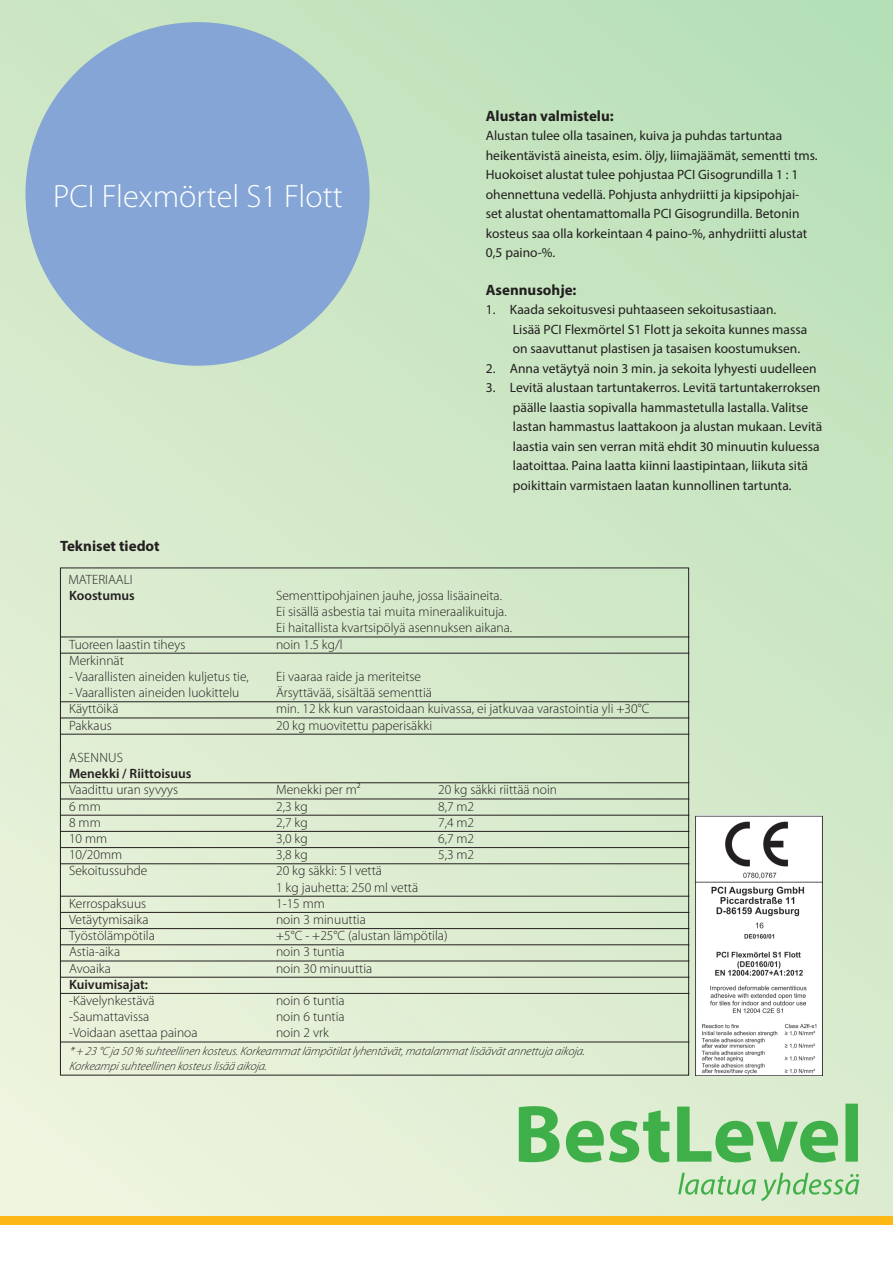
<style>
.page{position:relative;width:893px;height:1263px;background:#fff}
.page>*{position:absolute;margin:0;border:0;box-sizing:border-box;transform-origin:0 0}
.t1{font:300 32.4px "Myriad Pro";color:#fff}
.t2{font:700 15px "Myriad Pro";color:#231f20}
.t3{font:13.5px/19.5px "Myriad Pro";color:#231f20}
.t4{font:300 13.5px/16.2px "Myriad Pro";color:#231f20}
.t5{font:600 13.5px "Myriad Pro";color:#231f20}
.t6{font:300 13.5px "Myriad Pro";letter-spacing:.02em;color:#231f20}
.t7{font:italic 300 12px/15px "Myriad Pro";color:#231f20}
</style>
<div class="page">
<div style="left:0;top:0;width:893px;height:1221px;background:linear-gradient(to bottom,#bde1bb,#e7eed6)"></div>
<div style="left:0;top:1217px;width:893px;height:8px;background:#fcb814"></div>
<div style="left:26px;top:22px;width:344px;height:344px;background:#84a5d5;border-radius:50%"></div>
<svg style="left:519px;top:1103px;width:339px;height:59px;background:#97d195"></svg>
<svg style="left:678px;top:1173px;width:181px;height:28px;background:#bbdfb3"></svg>
<img style="left:696px;top:815px;width:127px;height:260px">
<hr style="left:60px;top:637px;width:629px;height:1px;background:#231f20">
<hr style="left:60px;top:653px;width:629px;height:1px;background:#231f20">
<hr style="left:60px;top:701px;width:629px;height:1px;background:#231f20">
<hr style="left:60px;top:718px;width:629px;height:1px;background:#231f20">
<hr style="left:60px;top:734px;width:629px;height:1px;background:#231f20">
<hr style="left:60px;top:782px;width:629px;height:1px;background:#231f20">
<hr style="left:60px;top:799px;width:629px;height:1px;background:#231f20">
<hr style="left:60px;top:815px;width:629px;height:1px;background:#231f20">
<hr style="left:60px;top:831px;width:629px;height:1px;background:#231f20">
<hr style="left:60px;top:847px;width:629px;height:1px;background:#231f20">
<hr style="left:60px;top:863px;width:629px;height:1px;background:#231f20">
<hr style="left:60px;top:896px;width:629px;height:1px;background:#231f20">
<hr style="left:60px;top:912px;width:629px;height:1px;background:#231f20">
<hr style="left:60px;top:928px;width:629px;height:1px;background:#231f20">
<hr style="left:60px;top:944px;width:629px;height:1px;background:#231f20">
<hr style="left:60px;top:961px;width:629px;height:1px;background:#231f20">
<hr style="left:60px;top:977px;width:629px;height:1px;background:#231f20">
<hr style="left:60px;top:993px;width:629px;height:1px;background:#231f20">
<hr style="left:60px;top:1042px;width:629px;height:1px;background:#231f20">
<h1 class="t1" style="left:53px;top:178px;width:291px">PCI Flexmörtel S1 Flott</h1>
<p class="t2" style="left:486px;top:106px;width:129px">Alustan valmistelu:</p>
<p class="t3" style="left:486px;top:126px;width:333px">Alustan tulee olla tasainen, kuiva ja puhdas tartuntaa heikentävistä aineista, esim. öljy, liimajäämät, sementti tms.<br>Huokoiset alustat tulee pohjustaa PCI Gisogrundilla 1 : 1 ohennettuna vedellä. Pohjusta anhydriitti ja kipsipohjai&shy;set alustat ohentamattomalla PCI Gisogrundilla. Betonin kosteus saa olla korkeintaan 4 paino-%, anhydriitti alustat 0,5 paino-%.</p>
<p class="t2" style="left:486px;top:280px;width:92px">Asennusohje:</p>
<p class="t3" style="left:513px;top:300px;width:296px;text-indent:-27px">1. Kaada sekoitusvesi puhtaaseen sekoitusastiaan.<br>Lisää PCI Flexmörtel S1 Flott ja sekoita kunnes massa on saavuttanut plastisen ja tasaisen koostumuksen.</p>
<p class="t3" style="left:486px;top:358px;width:332px">2. Anna vetäytyä noin 3 min. ja sekoita lyhyesti uudelleen</p>
<p class="t3" style="left:513px;top:378px;width:311px;text-indent:-27px">3. Levitä alustaan tartuntakerros. Levitä tartuntakerroksen päälle laastia sopivalla hammastetulla lastalla. Valitse lastan hammastus laattakoon ja alustan mukaan. Levitä laastia vain sen verran mitä ehdit 30 minuutin kuluessa laatoittaa. Paina laatta kiinni laastipintaan, liikuta sitä poikittain varmistaen laatan kunnollinen tartunta.</p>
<p class="t2" style="left:60px;top:536px;width:101px">Tekniset tiedot</p>
<p class="t4" style="left:69px;top:571px;width:66px">MATERIAALI</p>
<p class="t5" style="left:69px;top:587px;width:67px">Koostumus</p>
<p class="t4" style="left:276px;top:587px;width:238px">Sementtipohjainen jauhe, jossa lisäaineita.<br>Ei sisällä asbestia tai muita mineraalikuituja.<br>Ei haitallista kvartsipölyä asennuksen aikana.</p>
<p class="t4" style="left:69px;top:636px;width:118px">Tuoreen laastin tiheys</p>
<p class="t4" style="left:276px;top:636px;width:68px">noin 1.5 kg/l</p>
<p class="t4" style="left:69px;top:652px;width:56px">Merkinnät</p>
<p class="t4" style="left:69px;top:668px;width:181px">- Vaarallisten aineiden kuljetus tie,</p>
<p class="t4" style="left:276px;top:668px;width:147px">Ei vaaraa raide ja meriteitse</p>
<p class="t4" style="left:69px;top:685px;width:172px">- Vaarallisten aineiden luokittelu</p>
<p class="t4" style="left:276px;top:685px;width:157px">Ärsyttävää, sisältää sementtiä</p>
<p class="t4" style="left:69px;top:701px;width:51px">Käyttöikä</p>
<p class="t4" style="left:276px;top:701px;width:375px">min. 12 kk kun varastoidaan kuivassa, ei jatkuvaa varastointia yli +30°C</p>
<p class="t4" style="left:69px;top:717px;width:44px">Pakkaus</p>
<p class="t4" style="left:276px;top:717px;width:158px">20 kg muovitettu paperisäkki</p>
<p class="t6" style="left:69px;top:750px;width:56px">ASENNUS</p>
<p class="t5" style="left:69px;top:765px;width:124px">Menekki / Riittoisuus</p>
<p class="t4" style="left:69px;top:782px;width:111px">Vaadittu uran syvyys</p>
<p class="t4" style="left:276px;top:782px;width:86px">Menekki per m²</p>
<p class="t4" style="left:438px;top:782px;width:121px">20 kg säkki riittää noin</p>
<p class="t4" style="left:69px;top:798px;width:33px">6 mm</p>
<p class="t4" style="left:276px;top:798px;width:33px">2,3 kg</p>
<p class="t4" style="left:438px;top:798px;width:38px">8,7 m2</p>
<p class="t4" style="left:69px;top:814px;width:33px">8 mm</p>
<p class="t4" style="left:276px;top:814px;width:33px">2,7 kg</p>
<p class="t4" style="left:438px;top:814px;width:38px">7,4 m2</p>
<p class="t4" style="left:69px;top:830px;width:40px">10 mm</p>
<p class="t4" style="left:276px;top:830px;width:33px">3,0 kg</p>
<p class="t4" style="left:438px;top:830px;width:38px">6,7 m2</p>
<p class="t4" style="left:69px;top:847px;width:55px">10/20mm</p>
<p class="t4" style="left:276px;top:847px;width:33px">3,8 kg</p>
<p class="t4" style="left:438px;top:847px;width:38px">5,3 m2</p>
<p class="t4" style="left:69px;top:863px;width:80px">Sekoitussuhde</p>
<p class="t4" style="left:276px;top:863px;width:144px">20 kg säkki: 5 l vettä<br>1 kg jauhetta: 250 ml vettä</p>
<p class="t4" style="left:69px;top:895px;width:79px">Kerrospaksuus</p>
<p class="t4" style="left:276px;top:895px;width:50px">1-15 mm</p>
<p class="t4" style="left:69px;top:911px;width:81px">Vetäytymisaika</p>
<p class="t4" style="left:276px;top:911px;width:91px">noin 3 minuuttia</p>
<p class="t4" style="left:69px;top:928px;width:87px">Työstölämpötila</p>
<p class="t4" style="left:276px;top:928px;width:173px">+5°C - +25°C (alustan lämpötila)</p>
<p class="t4" style="left:69px;top:944px;width:53px">Astia-aika</p>
<p class="t4" style="left:276px;top:944px;width:70px">noin 3 tuntia</p>
<p class="t4" style="left:69px;top:960px;width:44px">Avoaika</p>
<p class="t4" style="left:276px;top:960px;width:98px">noin 30 minuuttia</p>
<p class="t5" style="left:69px;top:976px;width:81px">Kuivumisajat:</p>
<p class="t4" style="left:69px;top:992px;width:87px">-Kävelynkestävä</p>
<p class="t4" style="left:276px;top:992px;width:70px">noin 6 tuntia</p>
<p class="t4" style="left:69px;top:1009px;width:82px">-Saumattavissa</p>
<p class="t4" style="left:276px;top:1009px;width:70px">noin 6 tuntia</p>
<p class="t4" style="left:69px;top:1025px;width:130px">-Voidaan asettaa painoa</p>
<p class="t4" style="left:276px;top:1025px;width:54px">noin 2 vrk</p>
<p class="t7" style="left:69px;top:1044px;width:519px">* + 23 °C ja 50 % suhteellinen kosteus.Korkeammatlämpötilatlyhentävät, matalammatlisäävätannettuja aikoja.<br>Korkeampisuhteellinen kosteuslisää aikoja.</p>
</div>
